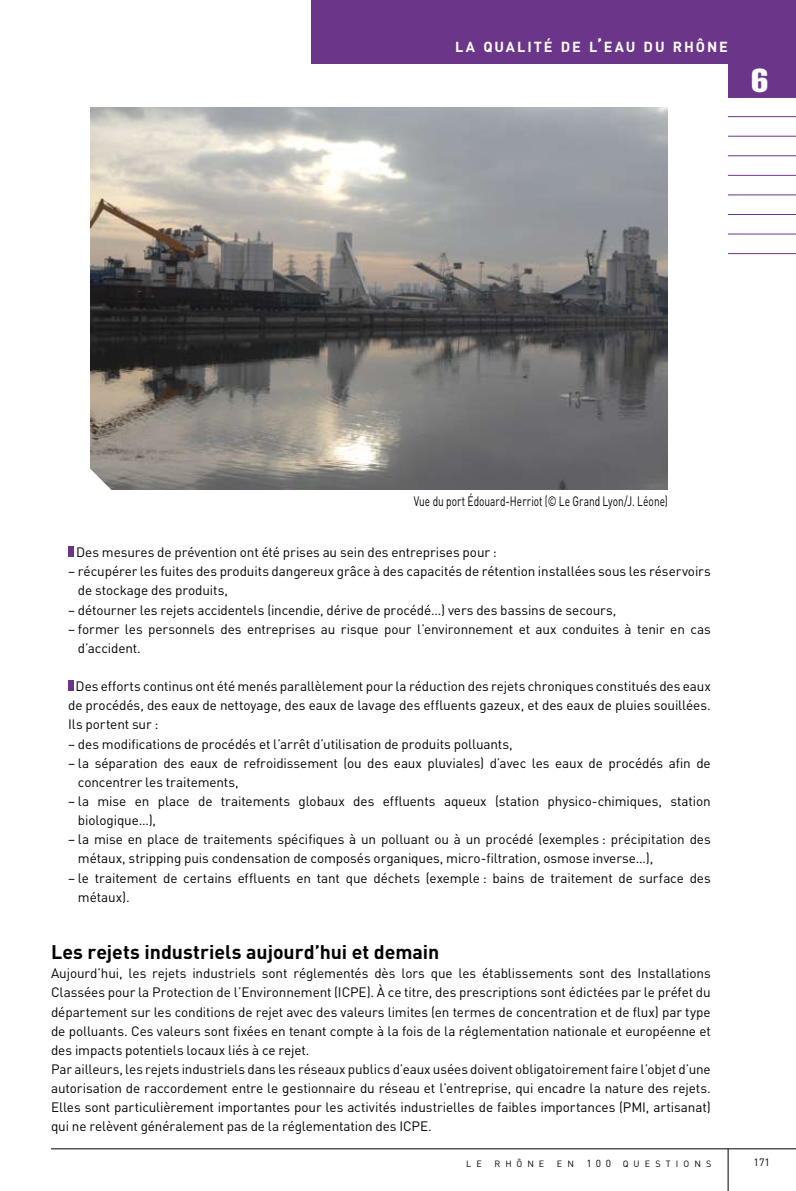
<style>
.page{position:relative;width:796px;height:1191px;background:#fff}
.page>*{position:absolute;margin:0;border:0;box-sizing:border-box;transform-origin:0 0}
.t1{font:800 32.85px "Akzidenz Grotesk BE";color:#fff}
.t2{font:700 19.5px "DIN";letter-spacing:-.005em;color:#000}
.t3{font:700 14.4px "DIN";letter-spacing:.135em;color:#fff}
.t4{font:13.5px/19.2px "DIN";letter-spacing:-.01em;color:#000}
.t5{font:13.5px "DIN";letter-spacing:-.01em;color:#000;scale:.75 1}
.t6{font:10.5px "DIN";color:#000}
.t7{font:9px "DIN";letter-spacing:.555em;color:#000}
.s1{font-size:19.2px}
.s2{font-size:10.2px}
</style>
<div class="page">
<hr style="left:51px;top:1148px;width:744px;height:1px;background:#000">
<hr style="left:727px;top:1148px;width:1px;height:43px;background:#000">
<div style="left:68px;top:546px;width:5px;height:11px;background:#6b368a"></div>
<div style="left:68px;top:680px;width:5px;height:11px;background:#6b368a"></div>
<div style="left:727px;top:0;width:68px;height:98px;background:#6b368a"></div>
<div style="left:310px;top:0;width:485px;height:64px;background:#6b368a"></div>
<hr style="left:727px;top:116px;width:68px;height:1px;background:#6b368a">
<hr style="left:727px;top:136px;width:68px;height:1px;background:#6b368a">
<hr style="left:727px;top:155px;width:68px;height:1px;background:#6b368a">
<hr style="left:727px;top:175px;width:68px;height:1px;background:#6b368a">
<hr style="left:727px;top:214px;width:68px;height:1px;background:#6b368a">
<hr style="left:727px;top:234px;width:68px;height:1px;background:#6b368a">
<hr style="left:727px;top:253px;width:68px;height:1px;background:#6b368a">
<hr style="left:727px;top:194px;width:68px;height:1px;background:#6b368a">
<img style="left:91px;top:108px;width:576px;height:381px">
<svg style="left:90px;top:466px;width:23px;height:24px"></svg>
<p class="t3" style="left:455px;top:37px;width:274px">LA QUALITÉ DE L<span class="s1">’</span>EAU DU RHÔNE</p>
<h1 class="t1" style="left:750px;top:62px;width:19px">6</h1>
<p class="t5" style="left:413px;top:492px;width:340px">Vue du port Édouard-Herriot (© Le Grand Lyon/J. Léone)</p>
<p class="t4" style="left:76px;top:542px;width:422px">Des mesures de prévention ont été prises au sein des entreprises pour :</p>
<p class="t4" style="left:78px;top:561px;width:634px;text-indent:-10px">– récupérer les fuites des produits dangereux grâce à des capacités de rétention installées sous les réservoirs de stockage des produits,</p>
<p class="t4" style="left:68px;top:600px;width:549px">– détourner les rejets accidentels (incendie, dérive de procédé…) vers des bassins de secours,</p>
<p class="t4" style="left:78px;top:619px;width:634px;text-indent:-10px">– former les personnels des entreprises au risque pour l’environnement et aux conduites à tenir en cas d’accident.</p>
<p class="t4" style="left:68px;top:676px;width:643px;text-align:justify;text-indent:8px">Des efforts continus ont été menés parallèlement pour la réduction des rejets chroniques constitués des eaux de procédés, des eaux de nettoyage, des eaux de lavage des effluents gazeux, et des eaux de pluies souillées.<br>Ils portent sur :</p>
<p class="t4" style="left:68px;top:734px;width:446px">– des modifications de procédés et l’arrêt d’utilisation de produits polluants,</p>
<p class="t4" style="left:78px;top:753px;width:634px;text-indent:-10px">– la séparation des eaux de refroidissement (ou des eaux pluviales) d’avec les eaux de procédés afin de concentrer les traitements,</p>
<p class="t4" style="left:78px;top:791px;width:634px;text-indent:-10px">– la mise en place de traitements globaux des effluents aqueux (station physico-chimiques, station biologique…),</p>
<p class="t4" style="left:78px;top:829px;width:634px;text-indent:-10px">– la mise en place de traitements spécifiques à un polluant ou à un procédé (exemples : précipitation des métaux, stripping puis condensation de composés organiques, micro-filtration, osmose inverse…),</p>
<p class="t4" style="left:78px;top:868px;width:634px;text-indent:-10px">– le traitement de certains effluents en tant que déchets (exemple : bains de traitement de surface des métaux).</p>
<h2 class="t2" style="left:51px;top:939px;width:389px">Les rejets industriels aujourd’hui et demain</h2>
<p class="t4" style="left:51px;top:963px;width:661px">Aujourd’hui, les rejets industriels sont réglementés dès lors que les établissements sont des Installations Classées pour la Protection de l’Environnement (ICPE). À ce titre, des prescriptions sont édictées par le préfet du département sur les conditions de rejet avec des valeurs limites (en termes de concentration et de flux) par type de polluants. Ces valeurs sont fixées en tenant compte à la fois de la réglementation nationale et européenne et des impacts potentiels locaux liés à ce rejet.<br>Par ailleurs, les rejets industriels dans les réseaux publics d’eaux usées doivent obligatoirement faire l’objet d’une autorisation de raccordement entre le gestionnaire du réseau et l’entreprise, qui encadre la nature des rejets.<br>Elles sont particulièrement importantes pour les activités industrielles de faibles importances (PMI, artisanat) qui ne relèvent généralement pas de la réglementation des ICPE.</p>
<p class="t7" style="left:466px;top:1157px;width:17px">L E</p>
<p class="t7" style="left:494px;top:1157px;width:51px">RHÔNE</p>
<p class="t7" style="left:556px;top:1157px;width:156px">EN <span class="s2">100</span> QUESTIONS</p>
<p class="t6" style="left:753px;top:1155px;width:18px">171</p>
</div>
